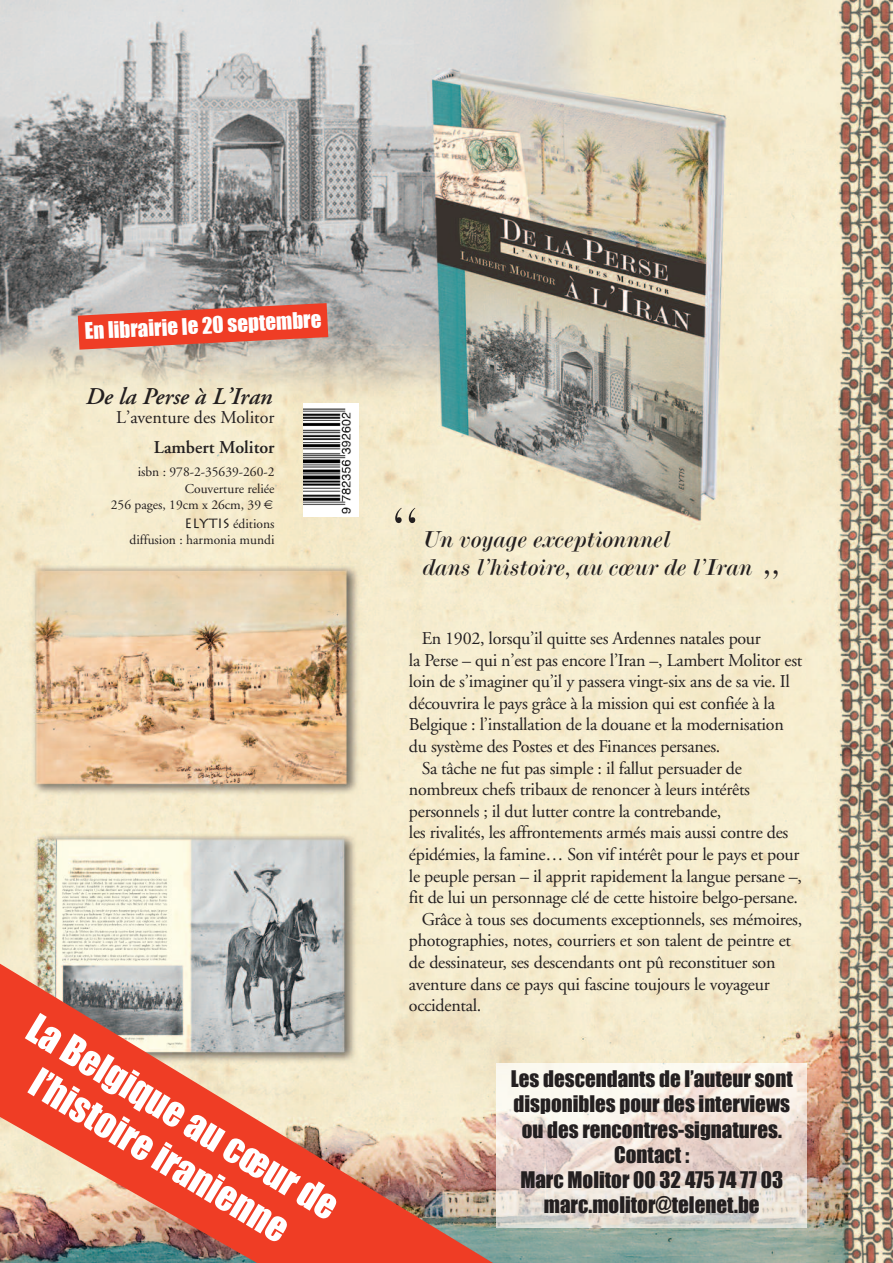
<style>
.page{position:relative;width:893px;height:1263px;background:#fff}
.page>*{position:absolute;margin:0;border:0;box-sizing:border-box;transform-origin:0 0}
.t1{font:54px "Modern 20 BT Roman B";color:#231f20}
.t2{font:37.5px/45px "Impact";color:#fff;text-align:center}
.t3{font:36px "Modern 20 BT Roman B";color:#231f20}
.t4{font:24px/28.8px "Modern 20 BT Italic B";color:#231f20}
.t5{font:italic 600 24px "Adobe Garamond";color:#231f20}
.t6{font:21px/25.2px "Impact";color:#231f20;text-align:center}
.t7{font:21px "Impact";color:#fff}
.t8{font:18px "Adobe Garamond";letter-spacing:-.015em;color:#231f20}
.t9{font:600 18px "Adobe Garamond";color:#231f20}
.t10{font:13.5px/16.5px "Adobe Garamond";color:#231f20;text-align:right}
.s1{font-family:"Lithos"}
</style>
<div class="page">
<img style="left:0;top:0;width:893px;height:1263px">
<svg style="left:78px;top:303px;width:250px;height:47px;background:#df5e4c"></svg>
<img style="left:303px;top:403px;width:56px;height:113px">
<img style="left:0;top:945px;width:563px;height:318px">
<img style="left:497px;top:1063px;width:310px;height:164px">
<svg style="left:264px;top:500px;width:9px;height:9px"></svg>
<p class="t7" style="left:84px;top:318px;width:239px;rotate:-3deg">En librairie le 20 septembre</p>
<h3 class="t5" style="left:86px;top:387px;width:188px">De la Perse à L’Iran</h3>
<p class="t8" style="left:116px;top:410px;width:160px">L’aventure des Molitor</p>
<p class="t9" style="left:154px;top:440px;width:122px">Lambert Molitor</p>
<p class="t10" style="left:138px;top:465px;width:138px">isbn : 978-2-35639-260-2</p>
<p class="t10" style="left:185px;top:481px;width:91px">Couverture reliée</p>
<p class="t10" style="left:111px;top:497px;width:152px">256 pages, 19cm x 26cm, 39</p>
<p class="t10" style="left:130px;top:516px;width:146px"><span class="s1">Elytis</span> éditions<br>diffusion : harmonia mundi</p>
<h2 class="t2" style="left:43px;top:1006px;width:357px;rotate:31deg">La Belgique au cœur de l’histoire iranienne</h2>
<h1 class="t1" style="left:392px;top:515px;width:28px">“</h1>
<h3 class="t4" style="left:423px;top:526px;width:331px">Un voyage exceptionnnel<br>dans l’histoire, au cœur de l’Iran</h3>
<h3 class="t3" style="left:763px;top:570px;width:19px">”</h3>
<p class="t8" style="left:422px;top:631px;width:341px">En 1902, lorsqu’il quitte ses Ardennes natales pour</p>
<p class="t8" style="left:409px;top:653px;width:395px">la Perse – qui n’est pas encore l’Iran –, Lambert Molitor est</p>
<p class="t8" style="left:409px;top:674px;width:382px">loin de s’imaginer qu’il y passera vingt-six ans de sa vie. Il</p>
<p class="t8" style="left:409px;top:696px;width:367px">découvrira le pays grâce à la mission qui est confiée à la</p>
<p class="t8" style="left:409px;top:717px;width:376px">Belgique : l’installation de la douane et la modernisation</p>
<p class="t8" style="left:409px;top:739px;width:313px">du système des Postes et des Finances persanes.</p>
<p class="t8" style="left:422px;top:761px;width:322px">Sa tâche ne fut pas simple : il fallut persuader de</p>
<p class="t8" style="left:409px;top:782px;width:343px">nombreux chefs tribaux de renoncer à leurs intérêts</p>
<p class="t8" style="left:409px;top:804px;width:314px">personnels ; il dut lutter contre la contrebande,</p>
<p class="t8" style="left:409px;top:825px;width:381px">les rivalités, les affrontements armés mais aussi contre des</p>
<p class="t8" style="left:409px;top:847px;width:392px">épidémies, la famine… Son vif intérêt pour le pays et pour</p>
<p class="t8" style="left:409px;top:869px;width:395px">le peuple persan – il apprit rapidement la langue persane –,</p>
<p class="t8" style="left:409px;top:890px;width:391px">fit de lui un personnage clé de cette histoire belgo-persane.</p>
<p class="t8" style="left:422px;top:912px;width:382px">Grâce à tous ses documents exceptionnels, ses mémoires,</p>
<p class="t8" style="left:409px;top:933px;width:384px">photographies, notes, courriers et son talent de peintre et</p>
<p class="t8" style="left:409px;top:955px;width:368px">de dessinateur, ses descendants ont pû reconstituer son</p>
<p class="t8" style="left:409px;top:977px;width:362px">aventure dans ce pays qui fascine toujours le voyageur</p>
<p class="t8" style="left:409px;top:998px;width:74px">occidental.</p>
<p class="t6" style="left:511px;top:1066px;width:283px">Les descendants de l’auteur sont disponibles pour des interviews ou des rencontres-signatures.<br>Contact :<br>Marc Molitor 00 32 475 74 77 03 marc.molitor@telenet.be</p>
</div>
